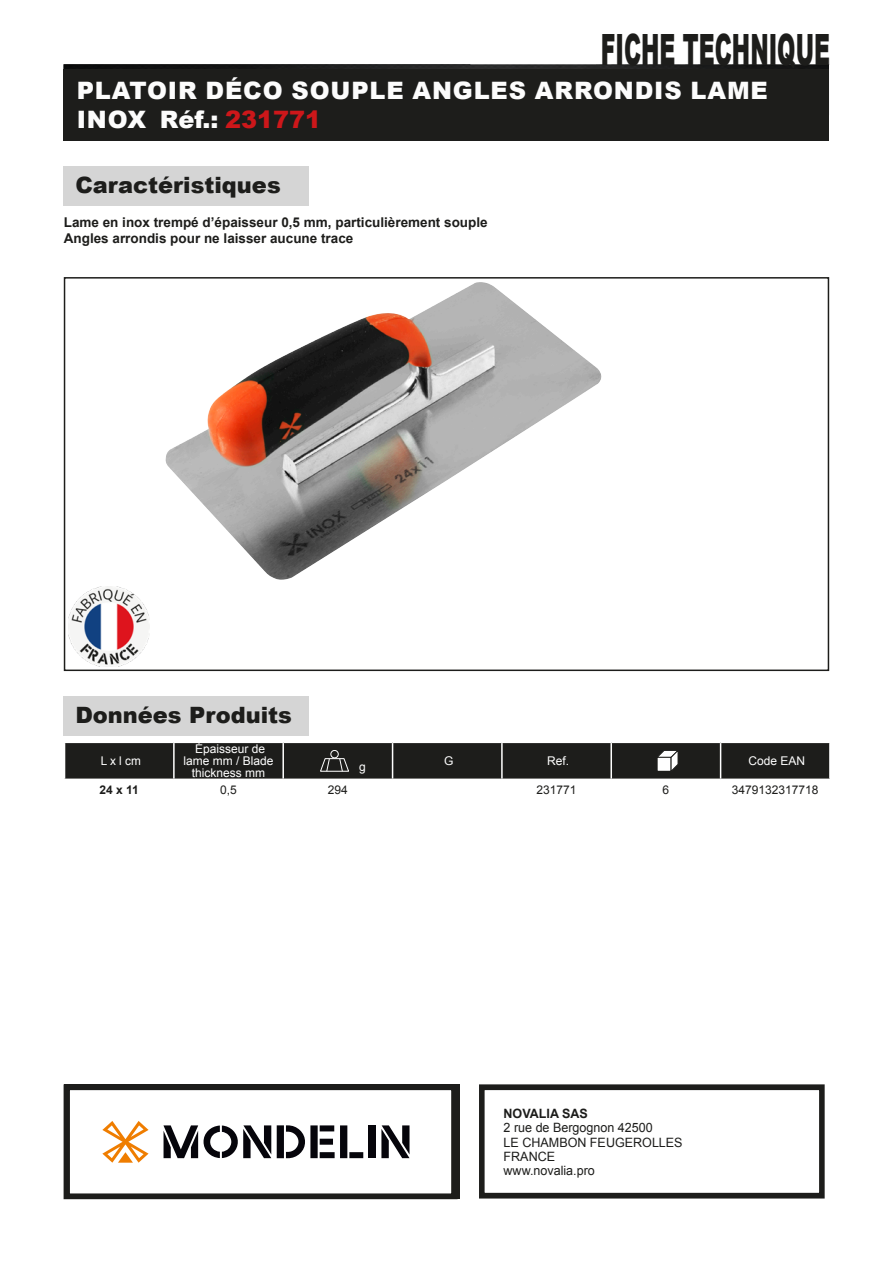
<style>
.page{position:relative;width:893px;height:1263px;background:#fff}
.page>*{position:absolute;margin:0;border:0;box-sizing:border-box;transform-origin:0 0}
.t1{font:900 43.2px "Arial";color:#1d1d1b;scale:.51 1}
.t2{font:900 24px/28.8px "Arial";letter-spacing:.035em;color:#fcfcfc}
.t3{font:900 22.5px "Arial";color:#1d1d1b}
.t4{font:700 13.5px/16.2px "Arial";color:#1d1d1b}
.t5{font:12.9px/14.2px "Arial";color:#1d1d1b}
.t6{font:700 12.9px "Arial";color:#1d1d1b}
.t7{font:12px/12px "Arial";color:#fff;text-align:center}
.t8{font:12px "Arial";color:#1d1d1b}
.t9{font:700 12px "Arial";color:#1d1d1b}
.s1{color:#cd171a}
</style>
<div class="page">
<img style="left:64px;top:64px;width:765px;height:5px">
<div style="left:64px;top:69px;width:765px;height:71px;background:#1d1d1b"></div>
<div style="left:479px;top:1084px;width:346px;height:114px;border:6px solid #1d1d1b"></div>
<div style="left:64px;top:166px;width:245px;height:39px;background:#d5d5d5"></div>
<div style="left:64px;top:277px;width:765px;height:394px;border:2px solid #1d1d1b"></div>
<div style="left:64px;top:696px;width:245px;height:39px;background:#d5d5d5"></div>
<svg style="left:64px;top:742px;width:766px;height:37px;background:#2c2c2a"></svg>
<img style="left:165px;top:282px;width:437px;height:298px">
<img style="left:69px;top:586px;width:81px;height:81px">
<div style="left:64px;top:1084px;width:393px;height:115px;border:6px solid #1d1d1b"></div>
<svg style="left:277px;top:1125px;width:86px;height:33px"></svg>
<div style="left:369px;top:1125px;width:7px;height:33px;background:#06050b"></div>
<svg style="left:381px;top:1125px;width:28px;height:33px"></svg>
<svg style="left:102px;top:1121px;width:47px;height:42px"></svg>
<svg style="left:164px;top:1125px;width:107px;height:33px"></svg>
<h1 class="t1" style="left:601px;top:18px;width:451px">FICHE TECHNIQUE</h1>
<h2 class="t2" style="left:77px;top:75px;width:693px">PLATOIR DÉCO SOUPLE ANGLES ARRONDIS LAME<br>INOX Réf.: <span class="s1">231771</span></h2>
<h3 class="t3" style="left:75px;top:168px;width:207px">Caractéristiques</h3>
<p class="t4" style="left:64px;top:214px;width:425px">Lame en inox trempé d’épaisseur 0,5 mm, particulièrement souple<br>Angles arrondis pour ne laisser aucune trace</p>
<h3 class="t3" style="left:75px;top:698px;width:218px">Données Produits</h3>
<p class="t7" style="left:101px;top:755px;width:42px">L x l cm</p>
<p class="t7" style="left:184px;top:743px;width:92px">Épaisseur de lame mm / Blade thickness mm</p>
<p class="t7" style="left:359px;top:761px;width:8px">g</p>
<p class="t7" style="left:444px;top:755px;width:11px">G</p>
<p class="t7" style="left:547px;top:755px;width:24px">Ref.</p>
<p class="t7" style="left:749px;top:755px;width:58px">Code EAN</p>
<p class="t9" style="left:100px;top:781px;width:41px">24 x 11</p>
<p class="t8" style="left:220px;top:781px;width:18px">0,5</p>
<p class="t8" style="left:328px;top:781px;width:22px">294</p>
<p class="t8" style="left:537px;top:781px;width:42px">231771</p>
<p class="t8" style="left:663px;top:781px;width:8px">6</p>
<p class="t8" style="left:732px;top:781px;width:88px">3479132317718</p>
<p class="t6" style="left:504px;top:1105px;width:86px">NOVALIA SAS</p>
<p class="t5" style="left:504px;top:1121px;width:181px">2 rue de Bergognon 42500<br>LE CHAMBON FEUGEROLLES<br>FRANCE<br>www.novalia.pro</p>
</div>
